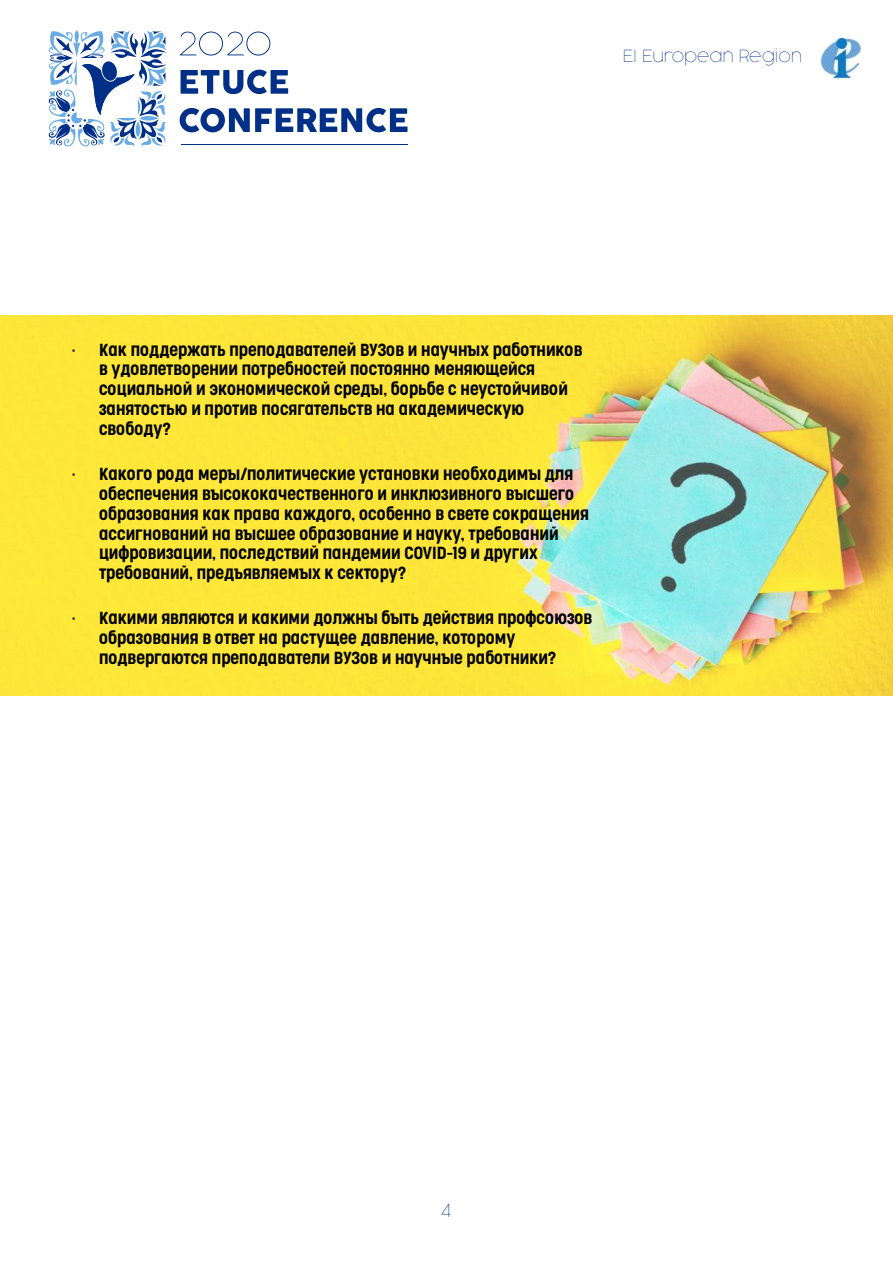
<style>
.page{position:relative;width:893px;height:1263px;background:#fff}
.page>*{position:absolute;margin:0;border:0;box-sizing:border-box;transform-origin:0 0}
.t1{font:100 18px "Cocogoose Pro";color:#002f87}
.t2{font:300 16.5px/19.8px "Cocogoose Condensed";color:#000}
.t3{font:100 16.5px "Cocogoose Pro";color:#002f87}
</style>
<div class="page">
<img style="left:820px;top:37px;width:42px;height:43px">
<svg style="left:180px;top:32px;width:90px;height:24px"></svg>
<svg style="left:181px;top:70px;width:107px;height:24px"></svg>
<svg style="left:180px;top:108px;width:227px;height:24px"></svg>
<svg style="left:48px;top:30px;width:119px;height:117px"></svg>
<hr style="left:181px;top:145px;width:226px;height:1px;background:#002f87">
<img style="left:0;top:316px;width:893px;height:379px">
<p class="t3" style="left:623px;top:46px;width:181px">EI European Region</p>
<p class="t2" style="left:99px;top:340px;width:485px;text-indent:-27px">• Как поддержать преподавателей ВУЗов и научных работников в удовлетворении потребностей постоянно меняющейся социальной и экономической среды, борьбе с неустойчивой занятостью и против посягательств на академическую свободу?</p>
<p class="t2" style="left:99px;top:464px;width:492px;text-indent:-27px">• Какого рода меры/политические установки необходимы для обеспечения высококачественного и инклюзивного высшего образования как права каждого, особенно в свете сокращения ассигнований на высшее образование и науку, требований цифровизации, последствий пандемии COVID-19 и других требований, предъявляемых к сектору?</p>
<p class="t2" style="left:99px;top:608px;width:495px;text-indent:-27px">• Какими являются и какими должны быть действия профсоюзов образования в ответ на растущее давление, которому подвергаются преподаватели ВУЗов и научные работники?</p>
<p class="t1" style="left:441px;top:1198px;width:12px">4</p>
</div>
